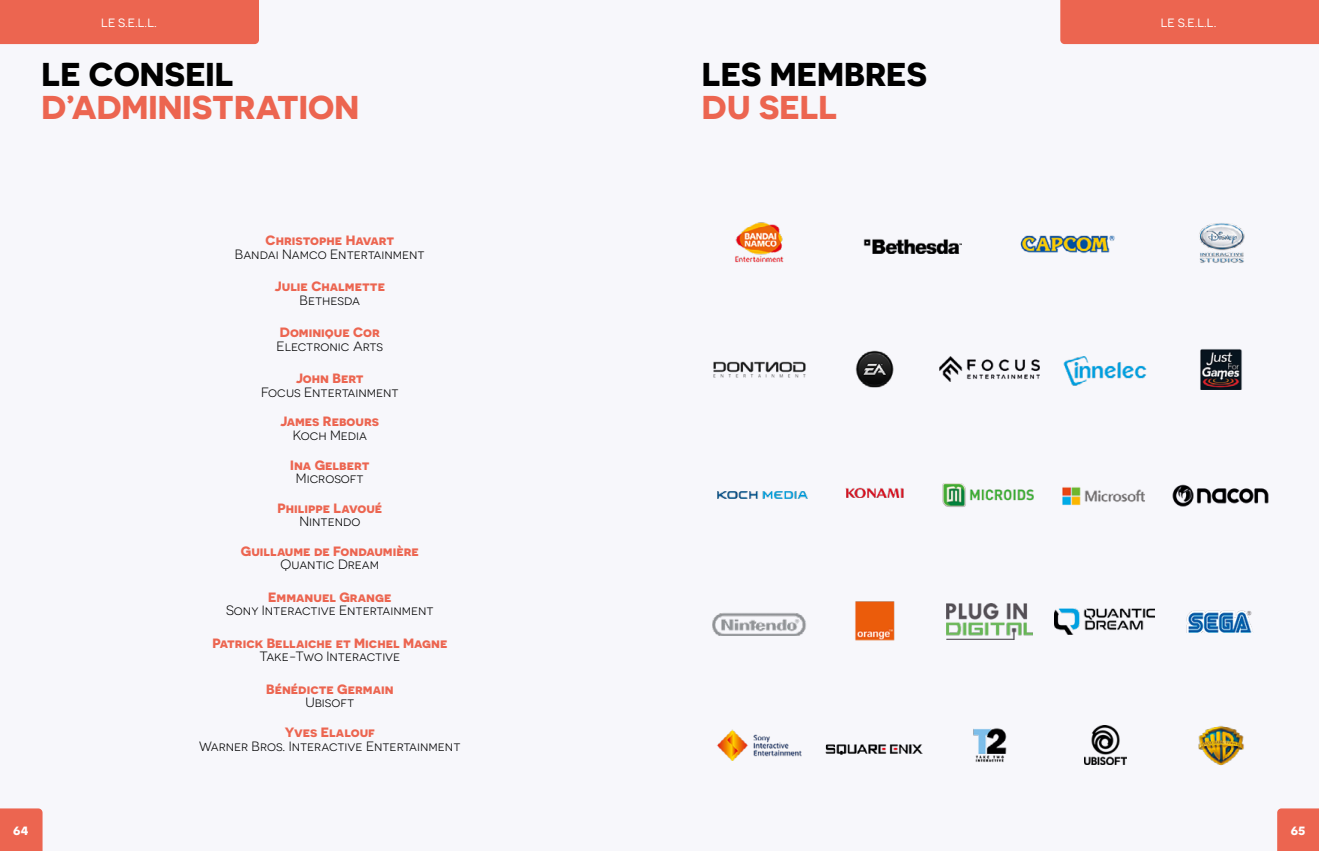
<style>
.page{position:relative;width:1319px;height:851px;background:#fff}
.page>*{position:absolute;margin:0;border:0;box-sizing:border-box;transform-origin:0 0}
.t1{font:700 33px "Novecentosanswide";color:#ec6550}
.t2{font:700 33px "Novecentosanswide";color:#000}
.t3{font:13.5px "Novecentosanswide";color:#000}
.t4{font:700 13.5px "Novecentosanswide";color:#ec6550}
.t5{font:12px "Novecentosanswide";color:#fff}
.t6{font:700 12px "Novecentosanswide";color:#fff}
</style>
<div class="page">
<div style="left:0;top:0;width:1318px;height:850px;background:#f7f7fb"></div>
<img style="left:1063px;top:356px;width:84px;height:30px">
<img style="left:939px;top:357px;width:100px;height:24px">
<img style="left:855px;top:350px;width:39px;height:38px">
<img style="left:735px;top:222px;width:49px;height:41px">
<img style="left:863px;top:239px;width:99px;height:15px">
<img style="left:1172px;top:484px;width:97px;height:23px">
<img style="left:1199px;top:223px;width:46px;height:40px">
<img style="left:1020px;top:235px;width:95px;height:19px">
<img style="left:1200px;top:349px;width:42px;height:41px">
<img style="left:845px;top:487px;width:59px;height:11px">
<img style="left:717px;top:491px;width:91px;height:8px">
<img style="left:1186px;top:610px;width:67px;height:22px">
<img style="left:1062px;top:487px;width:83px;height:18px">
<img style="left:825px;top:744px;width:98px;height:10px">
<img style="left:855px;top:601px;width:39px;height:40px">
<img style="left:712px;top:613px;width:94px;height:22px">
<img style="left:946px;top:603px;width:86px;height:36px">
<img style="left:717px;top:729px;width:85px;height:32px">
<img style="left:1198px;top:725px;width:46px;height:41px">
<img style="left:1084px;top:725px;width:42px;height:39px">
<img style="left:973px;top:728px;width:34px;height:34px">
<img style="left:942px;top:483px;width:92px;height:24px">
<img style="left:1054px;top:608px;width:100px;height:26px">
<img style="left:713px;top:361px;width:93px;height:17px">
<div style="left:1060px;top:0;width:258px;height:44px;background:#ec6550"></div>
<div style="left:0;top:0;width:259px;height:44px;background:#ec6550"></div>
<div style="left:0;top:808px;width:43px;height:42px;background:#ec6550"></div>
<div style="left:1277px;top:808px;width:41px;height:42px;background:#ec6550"></div>
<p class="t5" style="left:101px;top:16px;width:57px">LE S.E.L.L.</p>
<p class="t5" style="left:1160px;top:16px;width:57px">LE S.E.L.L.</p>
<h1 class="t2" style="left:42px;top:54px;width:193px">LE CONSEIL</h1>
<h1 class="t1" style="left:42px;top:87px;width:319px">D’ADMINISTRATION</h1>
<p class="t4" style="left:265px;top:232px;width:130px">Christophe Havart</p>
<p class="t3" style="left:235px;top:246px;width:191px">Bandai Namco Entertainment</p>
<p class="t4" style="left:275px;top:278px;width:112px">Julie Chalmette</p>
<p class="t3" style="left:299px;top:292px;width:62px">Bethesda</p>
<p class="t4" style="left:280px;top:324px;width:102px">Dominique Cor</p>
<p class="t3" style="left:276px;top:338px;width:108px">Electronic Arts</p>
<p class="t4" style="left:296px;top:370px;width:69px">John Bert</p>
<p class="t3" style="left:261px;top:384px;width:139px">Focus Entertainment</p>
<p class="t4" style="left:280px;top:413px;width:100px">James Rebours</p>
<p class="t3" style="left:293px;top:427px;width:76px">Koch Media</p>
<p class="t4" style="left:290px;top:456px;width:81px">Ina Gelbert</p>
<p class="t3" style="left:296px;top:470px;width:69px">Microsoft</p>
<p class="t4" style="left:277px;top:499px;width:106px">Philippe Lavoué</p>
<p class="t3" style="left:299px;top:513px;width:63px">Nintendo</p>
<p class="t4" style="left:241px;top:542px;width:179px">Guillaume de Fondaumière</p>
<p class="t3" style="left:280px;top:557px;width:100px">Quantic Dream</p>
<p class="t4" style="left:268px;top:588px;width:125px">Emmanuel Grange</p>
<p class="t3" style="left:226px;top:603px;width:209px">Sony Interactive Entertainment</p>
<p class="t4" style="left:212px;top:634px;width:237px">Patrick Bellaiche et Michel Magne</p>
<p class="t3" style="left:259px;top:648px;width:142px">Take-Two Interactive</p>
<p class="t4" style="left:266px;top:680px;width:129px">Bénédicte Germain</p>
<p class="t3" style="left:305px;top:694px;width:51px">Ubisoft</p>
<p class="t4" style="left:285px;top:723px;width:92px">Yves Elalouf</p>
<p class="t3" style="left:199px;top:738px;width:263px">Warner Bros. Interactive Entertainment</p>
<h1 class="t2" style="left:701px;top:54px;width:227px">LES MEMBRES</h1>
<h1 class="t1" style="left:701px;top:87px;width:137px">DU SELL</h1>
<p class="t6" style="left:13px;top:822px;width:16px">64</p>
<p class="t6" style="left:1290px;top:822px;width:16px">65</p>
</div>
